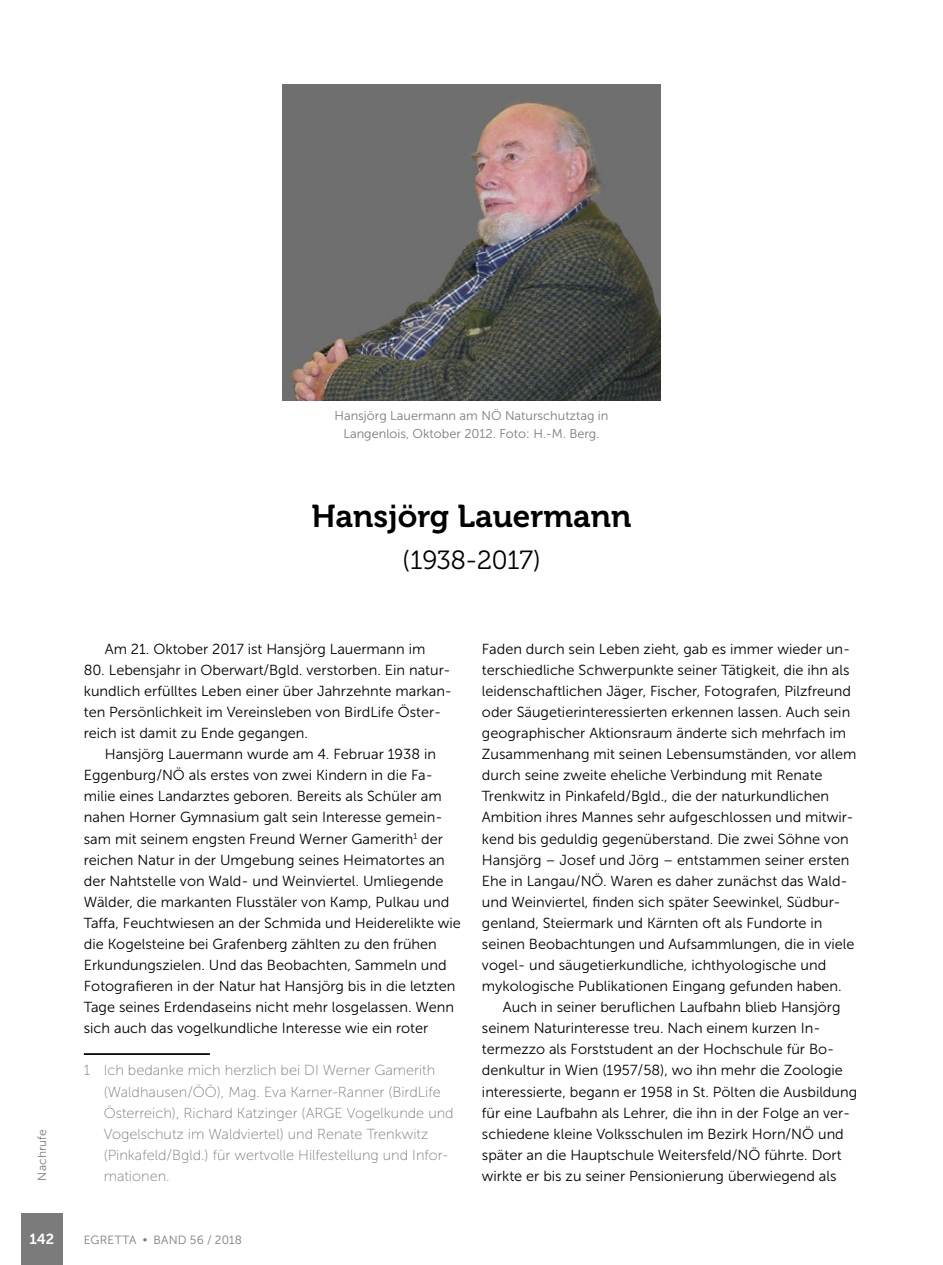
<style>
.page{position:relative;width:943px;height:1265px;background:#fff}
.page>*{position:absolute;margin:0;border:0;box-sizing:border-box;transform-origin:0 0}
.t1{font:31.5px "Museo 700";color:#000}
.t2{font:26.25px "Museo 300";letter-spacing:-.01em;color:#000}
.t3{font:14.53px/21.2px "Museo Sans 300";color:#000}
.t4{font:14.53px/21px "Museo Sans 100";color:#7c7b7b}
.t5{font:14.53px "Museo Sans 700";color:#fff}
.t6{font:12.78px/18px "Museo Sans 300";color:#7c7b7b;text-align:center}
.t7{font:11.9px "Museo Sans 300";letter-spacing:.015em;color:#7c7b7b}
</style>
<div class="page">
<img style="left:283px;top:84px;width:377px;height:316px">
<hr style="left:84px;top:1053px;width:126px;height:2px;background:#000">
<div style="left:21px;top:1213px;width:42px;height:52px;background:#7c7b7b"></div>
<p class="t6" style="left:334px;top:407px;width:275px">Hansjörg Lauermann am NÖ Naturschutztag in<br>Langenlois, Oktober 2012. Foto: H.-M. Berg.</p>
<p class="t7" style="left:36px;top:1181px;width:53px;rotate:-90deg">Nachrufe</p>
<h1 class="t1" style="left:311px;top:499px;width:321px">Hansjörg Lauermann</h1>
<h2 class="t2" style="left:402px;top:546px;width:140px">(1938-2017)</h2>
<p class="t3" style="left:105px;top:638px;width:322px">Am 21. Oktober 2017 ist Hansjörg Lauermann im</p>
<p class="t3" style="left:84px;top:659px;width:370px">80. Lebensjahr in Oberwart/Bgld. verstorben. Ein natur&shy;kundlich erfülltes Leben einer über Jahrzehnte markan&shy;ten Persönlichkeit im Vereinsleben von BirdLife Öster&shy;reich ist damit zu Ende gegangen.</p>
<p class="t3" style="left:84px;top:744px;width:378px;text-indent:21px">Hansjörg Lauermann wurde am 4. Februar 1938 in Eggenburg/NÖ als erstes von zwei Kindern in die Fa&shy;milie eines Landarztes geboren. Bereits als Schüler am nahen Horner Gymnasium galt sein Interesse gemein&shy;sam mit seinem engsten Freund Werner Gamerith<sup>1</sup> der reichen Natur in der Umgebung seines Heimatortes an der Nahtstelle von Wald- und Weinviertel. Umliegende Wälder, die markanten Flusstäler von Kamp, Pulkau und Taffa, Feuchtwiesen an der Schmida und Heiderelikte wie die Kogelsteine bei Grafenberg zählten zu den frühen Erkundungszielen. Und das Beobachten, Sammeln und Fotografieren in der Natur hat Hansjörg bis in die letzten Tage seines Erdendaseins nicht mehr losgelassen. Wenn sich auch das vogelkundliche Interesse wie ein roter</p>
<p class="t4" style="left:104px;top:1060px;width:351px;text-indent:-20px">1 Ich bedanke mich herzlich bei DI Werner Gamerith (Waldhausen/ÖÖ), Mag. Eva Karner-Ranner (BirdLife Österreich), Richard Katzinger (ARGE Vogelkunde und Vogelschutz im Waldviertel) und Renate Trenkwitz (Pinkafeld/Bgld.) für wertvolle Hilfestellung und Infor&shy;mationen.</p>
<p class="t3" style="left:482px;top:638px;width:376px">Faden durch sein Leben zieht, gab es immer wieder un&shy;terschiedliche Schwerpunkte seiner Tätigkeit, die ihn als leidenschaftlichen Jäger, Fischer, Fotografen, Pilzfreund oder Säugetierinteressierten erkennen lassen. Auch sein geographischer Aktionsraum änderte sich mehrfach im Zusammenhang mit seinen Lebensumständen, vor allem durch seine zweite eheliche Verbindung mit Renate Trenkwitz in Pinkafeld/Bgld., die der naturkundlichen Ambition ihres Mannes sehr aufgeschlossen und mitwir&shy;kend bis geduldig gegenüberstand. Die zwei Söhne von Hansjörg – Josef und Jörg – entstammen seiner ersten Ehe in Langau/NÖ. Waren es daher zunächst das Wald&shy;und Weinviertel, finden sich später Seewinkel, Südbur&shy;genland, Steiermark und Kärnten oft als Fundorte in seinen Beobachtungen und Aufsammlungen, die in viele vogel- und säugetierkundliche, ichthyologische und mykologische Publikationen Eingang gefunden haben.</p>
<p class="t3" style="left:482px;top:997px;width:376px;text-indent:21px">Auch in seiner beruflichen Laufbahn blieb Hansjörg seinem Naturinteresse treu. Nach einem kurzen In&shy;termezzo als Forststudent an der Hochschule für Bo&shy;denkultur in Wien (1957/58), wo ihn mehr die Zoologie interessierte, begann er 1958 in St. Pölten die Ausbildung für eine Laufbahn als Lehrer, die ihn in der Folge an ver&shy;schiedene kleine Volksschulen im Bezirk Horn/NÖ und später an die Hauptschule Weitersfeld/NÖ führte. Dort wirkte er bis zu seiner Pensionierung überwiegend als</p>
<p class="t5" style="left:29px;top:1231px;width:26px">142</p>
<p class="t7" style="left:84px;top:1234px;width:160px">EGRETTA • BAND 56 / 2018</p>
</div>
